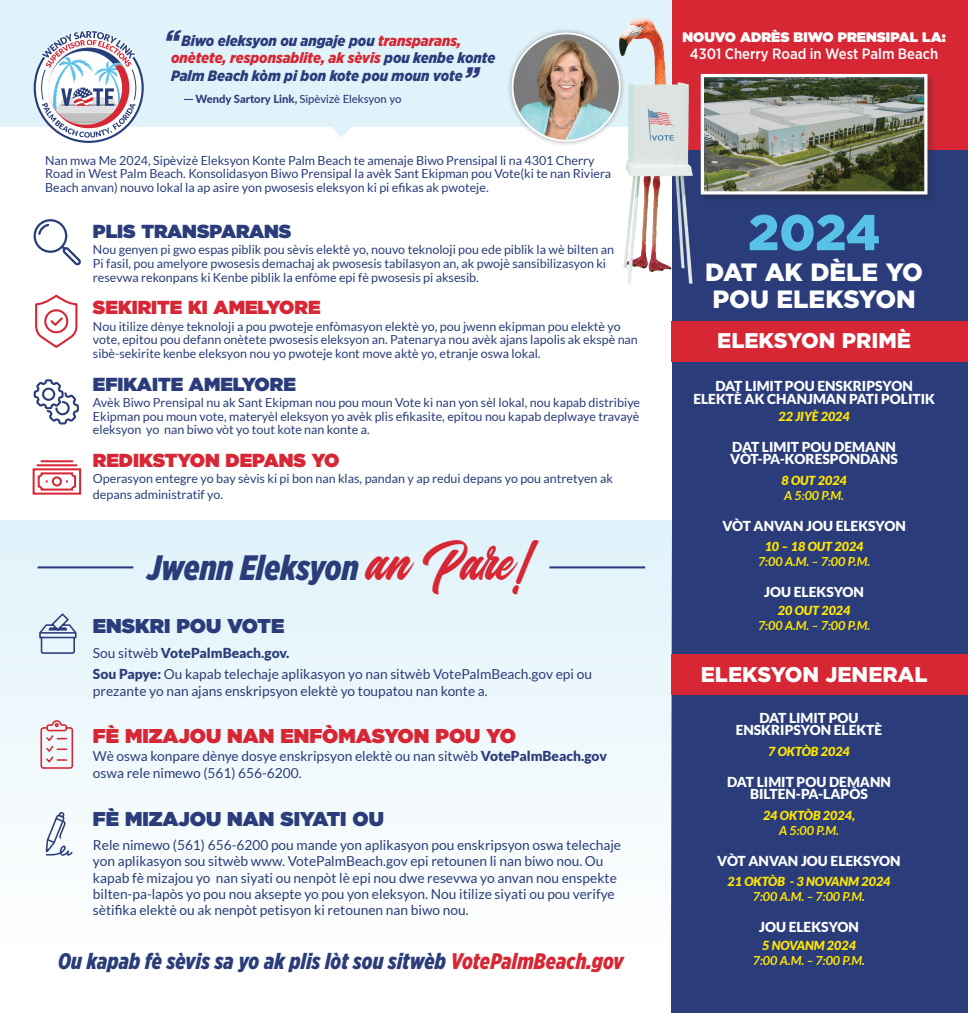
<style>
.page{position:relative;width:968px;height:1013px;background:#fff}
.page>*{position:absolute;margin:0;border:0;box-sizing:border-box;transform-origin:0 0}
.t1{font:900 50px "Gotham";color:#58c1e7}
.t2{font:italic 900 35.25px "Gotham X Narrow";color:#2a3d7a}
.t3{font:italic 900 32.5px "Gotham X Narrow";color:#2a3d7a}
.t4{font:900 25px/26.2px "Gotham";color:#fff}
.t5{font:italic 900 22.5px "Gotham X Narrow";letter-spacing:.01em;color:#2a3d7a}
.t6{font:900 21.25px "Gotham";color:#fff}
.t7{font:900 20px "Gotham";color:#2a3d7a}
.t8{font:900 20px "Gotham";color:#d72735}
.t9{font:900 18.88px "Gotham";color:#d72735}
.t10{font:900 18.88px "Gotham";color:#2a3d7a}
.t11{font:italic 900 15px/17.5px "Gotham Narrow";color:#2a3d7a}
.t12{font:500 15px "Gotham Narrow";color:#fff}
.t13{font:13.75px/16.2px "Lato";color:#2a3d7a}
.t14{font:900 13.75px/12.5px "Lato";color:#fff;text-align:center}
.t15{font:900 13.75px "Gotham";color:#fff}
.t16{font:12.5px/13.8px "Lato";color:#2a3d7a}
.t17{font:italic 900 12.5px "Lato";color:#ffe501}
.t18{font:italic 700 12.5px "Lato";color:#ffe501}
.t19{font:800 11.25px "Lato";color:#2a3d7a}
.s1{font-family:"Gotham X Narrow";font-size:32.5px}
.s2{color:#d72735}
.s3{font-weight:500}
.s4{font-family:"The Hometown";font-weight:400;font-style:normal;font-size:47.5px;color:#d72735}
.s5{font-weight:900}
</style>
<div class="page">
<div style="left:671px;top:0;width:297px;height:1012px;background:#2a3d7a"></div>
<div style="left:671px;top:0;width:297px;height:150px;background:#d72735"></div>
<div style="left:0;top:0;width:671px;height:127px;background:#e0f3fa"></div>
<img style="left:623px;top:0;width:70px;height:288px">
<div style="left:699px;top:72px;width:237px;height:132px;background:#231f20;opacity:.3"></div>
<img style="left:704px;top:78px;width:219px;height:112px">
<div style="left:700px;top:74px;width:227px;height:120px;border:3px solid #fff"></div>
<div style="left:34px;top:219px;width:33px;height:34px;border:2px solid #2a3d7a;border-radius:50%"></div>
<svg style="left:37px;top:222px;width:13px;height:13px"></svg>
<svg style="left:59px;top:243px;width:22px;height:23px"></svg>
<div style="left:0;top:520px;width:671px;height:426px;background:linear-gradient(to bottom,#dff2f9,#fefefe)"></div>
<svg style="left:35px;top:294px;width:43px;height:54px"></svg>
<svg style="left:331px;top:127px;width:21px;height:10px"></svg>
<div style="left:506px;top:27px;width:120px;height:120px;background:#231f20;opacity:.4"></div>
<img style="left:512px;top:33px;width:107px;height:108px;border-radius:54px">
<div style="left:511px;top:32px;width:109px;height:110px;border:2px solid #fff;border-radius:50%"></div>
<div style="left:671px;top:322px;width:297px;height:40px;background:#d72735"></div>
<svg style="left:33px;top:379px;width:46px;height:46px"></svg>
<svg style="left:46px;top:812px;width:27px;height:43px"></svg>
<svg style="left:32px;top:460px;width:50px;height:35px"></svg>
<svg style="left:38px;top:612px;width:39px;height:42px"></svg>
<svg style="left:40px;top:719px;width:34px;height:50px"></svg>
<hr style="left:38px;top:566px;width:95px;height:2px;background:#2a3d7a">
<hr style="left:549px;top:566px;width:96px;height:2px;background:#2a3d7a">
<div style="left:671px;top:654px;width:297px;height:40px;background:#d72735"></div>
<svg style="left:34px;top:30px;width:110px;height:113px"></svg>
<p class="t11" style="left:171px;top:32px;width:326px;text-indent:-7px"><span class="s1">“</span> Biwo eleksyon ou angaje pou <span class="s2">transparans, onètete, responsablite, ak sèvis</span> pou kenbe konte<br>Palm Beach kòm pi bon kote pou moun vote</p>
<p class="t19" style="left:184px;top:90px;width:219px">─ Wendy Sartory Link, <span class="s3">Sipèvizè Eleksyon yo</span></p>
<h3 class="t3" style="left:464px;top:58px;width:17px">”</h3>
<p class="t16" style="left:45px;top:153px;width:567px">Nan mwa Me 2024, Sipèvizè Eleksyon Konte Palm Beach te amenaje Biwo Prensipal li na 4301 Cherry<br>Road in West Palm Beach. Konsolidasyon Biwo Prensipal la avèk Sant Ekipman pou Vote(ki te nan Riviera<br>Beach anvan) nouvo lokal la ap asire yon pwosesis eleksyon ki pi efikas ak pwoteje.</p>
<h3 class="t10" style="left:93px;top:218px;width:200px">PLIS TRANSPARANS</h3>
<p class="t16" style="left:93px;top:243px;width:523px">Nou genyen pi gwo espas piblik pou sèvis elektè yo, nouvo teknoloji pou ede piblik la wè bilten an<br>Pi fasil, pou amelyore pwosesis demachaj ak pwosesis tabilasyon an, ak pwojè sansibilizasyon ki resevwa rekonpans ki Kenbe piblik la enfòme epi fè pwosesis pi aksesib.</p>
<h3 class="t9" style="left:93px;top:294px;width:229px">SEKIRITE KI AMELYORE</h3>
<p class="t16" style="left:93px;top:319px;width:546px">Nou itilize dènye teknoloji a pou pwoteje enfòmasyon elektè yo, pou jwenn ekipman pou elektè yo vote, epitou pou defann onètete pwosesis eleksyon an. Patenarya nou avèk ajans lapolis ak ekspè nan sibè-sekirite kenbe eleksyon nou yo pwoteje kont move aktè yo, etranje oswa lokal.</p>
<h3 class="t10" style="left:93px;top:370px;width:204px">EFIKAITE AMELYORE</h3>
<p class="t16" style="left:93px;top:395px;width:548px;text-align:justify">Avèk Biwo Prensipal nu ak Sant Ekipman nou pou moun Vote ki nan yon sèl lokal, nou kapab distribiye Ekipman pou moun vote, materyèl eleksyon yo avèk plis efikasite, epitou nou kapab deplwaye travayè eleksyon yo nan biwo vòt yo tout kote nan konte a.</p>
<h3 class="t9" style="left:93px;top:446px;width:248px">REDIKSTYON DEPANS YO</h3>
<p class="t16" style="left:93px;top:470px;width:521px;line-height:16.2px">Operasyon entegre yo bay sèvis ki pi bon nan klas, pandan y ap redui depans yo pou antretyen ak depans administratif yo.</p>
<h2 class="t2" style="left:147px;top:545px;width:391px">Jwenn Eleksyon <span class="s4">an Pare!</span></h2>
<h3 class="t7" style="left:93px;top:612px;width:193px">ENSKRI POU VOTE</h3>
<p class="t13" style="left:93px;top:641px;width:500px;line-height:21.8px">Sou sitwèb <span class="s5">VotePalmBeach.gov.<br>Sou Papye:</span> Ou kapab telechaje aplikasyon yo nan sitwèb VotePalmBeach.gov epi ou</p>
<p class="t13" style="left:93px;top:682px;width:396px">prezante yo nan ajans enskripsyon elektè yo toupatou nan konte a.</p>
<h3 class="t8" style="left:93px;top:721px;width:424px">FÈ MIZAJOU NAN ENFÒMASYON POU YO</h3>
<p class="t13" style="left:93px;top:748px;width:515px">Wè oswa konpare dènye dosye enskripsyon elektè ou nan sitwèb <span class="s5">VotePalmBeach.gov </span>oswa rele nimewo (561) 656-6200.</p>
<h3 class="t7" style="left:93px;top:804px;width:292px">FÈ MIZAJOU NAN SIYATI OU</h3>
<p class="t13" style="left:93px;top:836px;width:529px">Rele nimewo (561) 656-6200 pou mande yon aplikasyon pou enskripsyon oswa telechaje yon aplikasyon sou sitwèb www. VotePalmBeach.gov epi retounen li nan biwo nou. Ou kapab fè mizajou yo nan siyati ou nenpòt lè epi nou dwe resevwa yo anvan nou enspekte bilten-pa-lapòs yo pou nou aksepte yo pou yon eleksyon. Nou itilize siyati ou pou verifye sètifika elektè ou ak nenpòt petisyon ki retounen nan biwo nou.</p>
<h3 class="t5" style="left:58px;top:947px;width:567px">Ou kapab fè sèvis sa yo ak plis lòt sou sitwèb <span class="s2">VotePalmBeach.gov</span></h3>
<p class="t15" style="left:682px;top:27px;width:265px">NOUVO ADRÈS BIWO PRENSIPAL LA:</p>
<p class="t12" style="left:690px;top:45px;width:250px">4301 Cherry Road in West Palm Beach</p>
<h1 class="t1" style="left:748px;top:198px;width:134px">2024</h1>
<h3 class="t4" style="left:705px;top:259px;width:219px">DAT AK DÈLE YO<br>POU ELEKSYON</h3>
<h3 class="t6" style="left:717px;top:326px;width:195px">ELEKSYON PRIMÈ</h3>
<p class="t14" style="left:693px;top:379px;width:243px">DAT LIMIT POU ENSKRIPSYON<br>ELEKTÈ AK CHANJMAN PATI POLITIK</p>
<p class="t17" style="left:778px;top:409px;width:73px">22 JIYÈ 2024</p>
<p class="t14" style="left:730px;top:440px;width:169px;text-align:left">DAT LIMIT POU DEMANN<br>VÒT-PA-KORESPONDANS</p>
<p class="t17" style="left:781px;top:473px;width:67px">8 OUT 2024</p>
<p class="t18" style="left:784px;top:488px;width:61px">A 5:00 P.M.</p>
<p class="t14" style="left:722px;top:519px;width:185px">VÒT ANVAN JOU ELEKSYON</p>
<p class="t17" style="left:764px;top:539px;width:100px">10 – 18 OUT 2024</p>
<p class="t18" style="left:758px;top:554px;width:114px">7:00 A.M. – 7:00 P.M.</p>
<p class="t14" style="left:764px;top:585px;width:101px">JOU ELEKSYON</p>
<p class="t17" style="left:777px;top:603px;width:74px">20 OUT 2024</p>
<p class="t18" style="left:758px;top:618px;width:114px">7:00 A.M. – 7:00 P.M.</p>
<h3 class="t6" style="left:700px;top:659px;width:228px">ELEKSYON JENERAL</h3>
<p class="t14" style="left:735px;top:711px;width:148px">DAT LIMIT POU<br>ENSKRIPSYON ELEKTÈ</p>
<p class="t17" style="left:768px;top:744px;width:83px">7 OKTÒB 2024</p>
<p class="t14" style="left:727px;top:775px;width:165px">DAT LIMIT POU DEMANN<br>BILTEN-PA-LAPÒS</p>
<p class="t17" style="left:763px;top:807px;width:93px">24 OKTÒB 2024,</p>
<p class="t18" style="left:779px;top:823px;width:61px">A 5:00 P.M.</p>
<p class="t14" style="left:717px;top:854px;width:185px">VÒT ANVAN JOU ELEKSYON</p>
<p class="t17" style="left:727px;top:874px;width:164px">21 OKTÒB - 3 NOVANM 2024</p>
<p class="t18" style="left:753px;top:889px;width:114px">7:00 A.M. – 7:00 P.M.</p>
<p class="t14" style="left:759px;top:920px;width:101px">JOU ELEKSYON</p>
<p class="t17" style="left:762px;top:937px;width:95px">5 NOVANM 2024</p>
<p class="t18" style="left:753px;top:952px;width:114px">7:00 A.M. – 7:00 P.M.</p>
</div>
